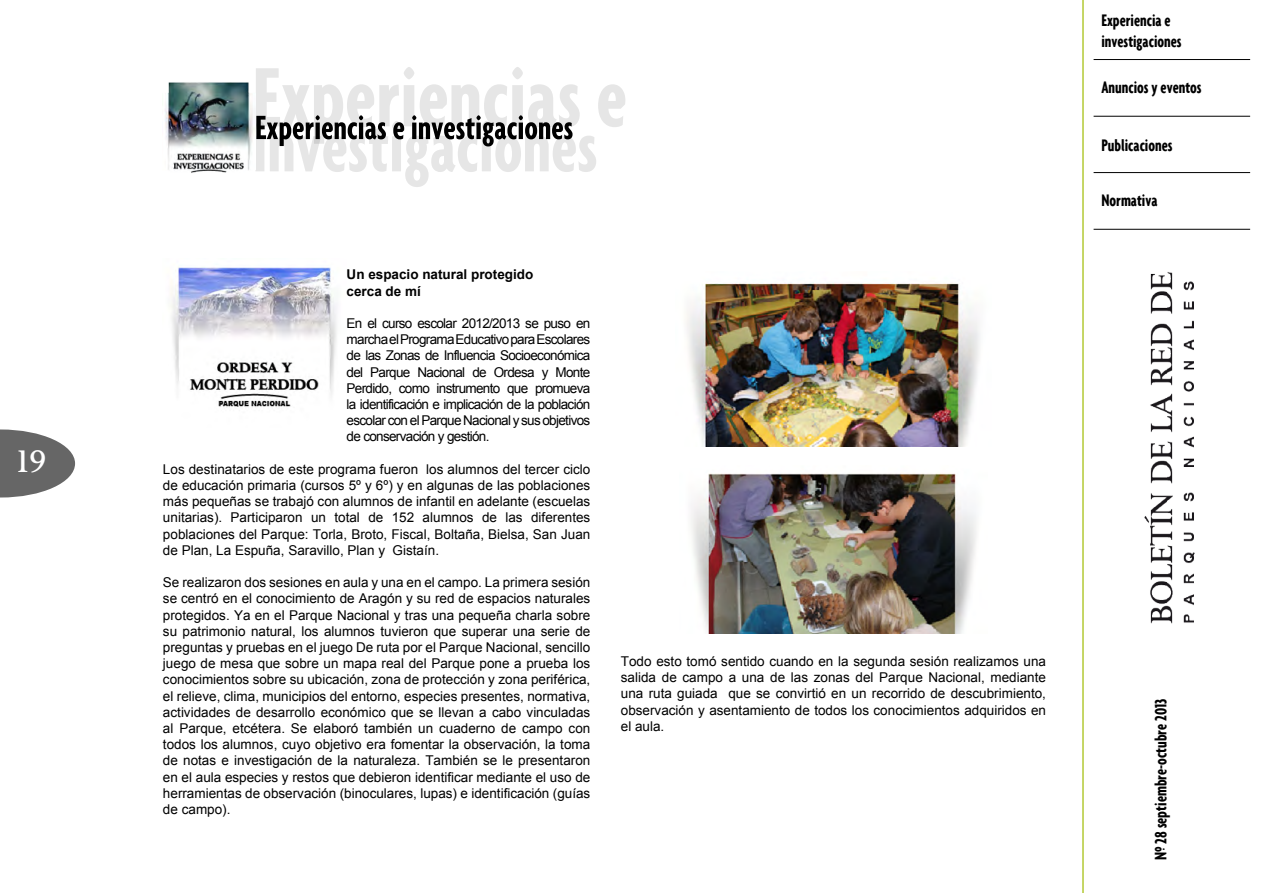
<style>
.page{position:relative;width:1263px;height:893px;background:#fff}
.page>*{position:absolute;margin:0;border:0;box-sizing:border-box;transform-origin:0 0}
.t1{font:30px "Palermo";color:#fff}
.t2{font:700 extra-condensed 18px/21.6px "Agenda";color:#000}
.t3{font:13.5px/16.2px "Arial";color:#000;text-align:justify}
.t4{font:700 13.5px/16.2px "Arial";color:#000}
</style>
<div class="page">
<svg style="left:0;top:429px;width:75px;height:68px"></svg>
<img style="left:1126px;top:115px;width:83px;height:509px">
<hr style="left:1082px;top:0;width:2px;height:893px;background:#b3c935">
<hr style="left:1093px;top:59px;width:157px;height:1px;background:#000">
<hr style="left:1093px;top:172px;width:157px;height:1px;background:#000">
<hr style="left:1093px;top:116px;width:157px;height:1px;background:#000">
<hr style="left:1093px;top:229px;width:157px;height:1px;background:#000">
<svg style="left:255px;top:67px;width:370px;height:120px"></svg>
<img style="left:165px;top:82px;width:90px;height:91px">
<img style="left:170px;top:267px;width:167px;height:140px">
<img style="left:686px;top:282px;width:294px;height:164px">
<img style="left:691px;top:473px;width:286px;height:161px">
<h1 class="t1" style="left:14px;top:444px;width:34px">19</h1>
<p class="t4" style="left:347px;top:267px;width:188px">Un espacio natural protegido cerca de mí</p>
<p class="t3" style="left:347px;top:315px;width:245px">En el curso escolar 2012/2013 se puso en marcha el Programa Educativo para Escolares de las Zonas de Influencia Socioeconómica del Parque Nacional de Ordesa y Monte Perdido, como instrumento que promueva la identificación e implicación de la población escolar con el Parque Nacional y sus objetivos de conservación y gestión.</p>
<p class="t3" style="left:163px;top:461px;width:429px">Los destinatarios de este programa fueron los alumnos del tercer ciclo de educación primaria (cursos 5º y 6º) y en algunas de las poblaciones más pequeñas se trabajó con alumnos de infantil en adelante (escuelas unitarias). Participaron un total de 152 alumnos de las diferentes poblaciones del Parque: Torla, Broto, Fiscal, Boltaña, Bielsa, San Juan de Plan, La Espuña, Saravillo, Plan y Gistaín.</p>
<p class="t3" style="left:163px;top:574px;width:429px">Se realizaron dos sesiones en aula y una en el campo. La primera sesión se centró en el conocimiento de Aragón y su red de espacios naturales protegidos. Ya en el Parque Nacional y tras una pequeña charla sobre su patrimonio natural, los alumnos tuvieron que superar una serie de preguntas y pruebas en el juego De ruta por el Parque Nacional, sencillo juego de mesa que sobre un mapa real del Parque pone a prueba los conocimientos sobre su ubicación, zona de protección y zona periférica, el relieve, clima, municipios del entorno, especies presentes, normativa, actividades de desarrollo económico que se llevan a cabo vinculadas al Parque, etcétera. Se elaboró también un cuaderno de campo con todos los alumnos, cuyo objetivo era fomentar la observación, la toma de notas e investigación de la naturaleza. También se le presentaron en el aula especies y restos que debieron identificar mediante el uso de herramientas de observación (binoculares, lupas) e identificación (guías de campo).</p>
<p class="t3" style="left:621px;top:653px;width:427px">Todo esto tomó sentido cuando en la segunda sesión realizamos una salida de campo a una de las zonas del Parque Nacional, mediante una ruta guiada que se convirtió en un recorrido de descubrimiento, observación y asentamiento de todos los conocimientos adquiridos en el aula.</p>
<h2 class="t2" style="left:1101px;top:9px;width:82px">Experiencia e investigaciones</h2>
<h2 class="t2" style="left:1101px;top:76px;width:102px">Anuncios y eventos</h2>
<h2 class="t2" style="left:1101px;top:134px;width:73px">Publicaciones</h2>
<h2 class="t2" style="left:1101px;top:189px;width:58px">Normativa</h2>
<h2 class="t2" style="left:1149px;top:860px;width:163px;rotate:-90deg">Nº 28 septiembre-octubre 2013</h2>
</div>
